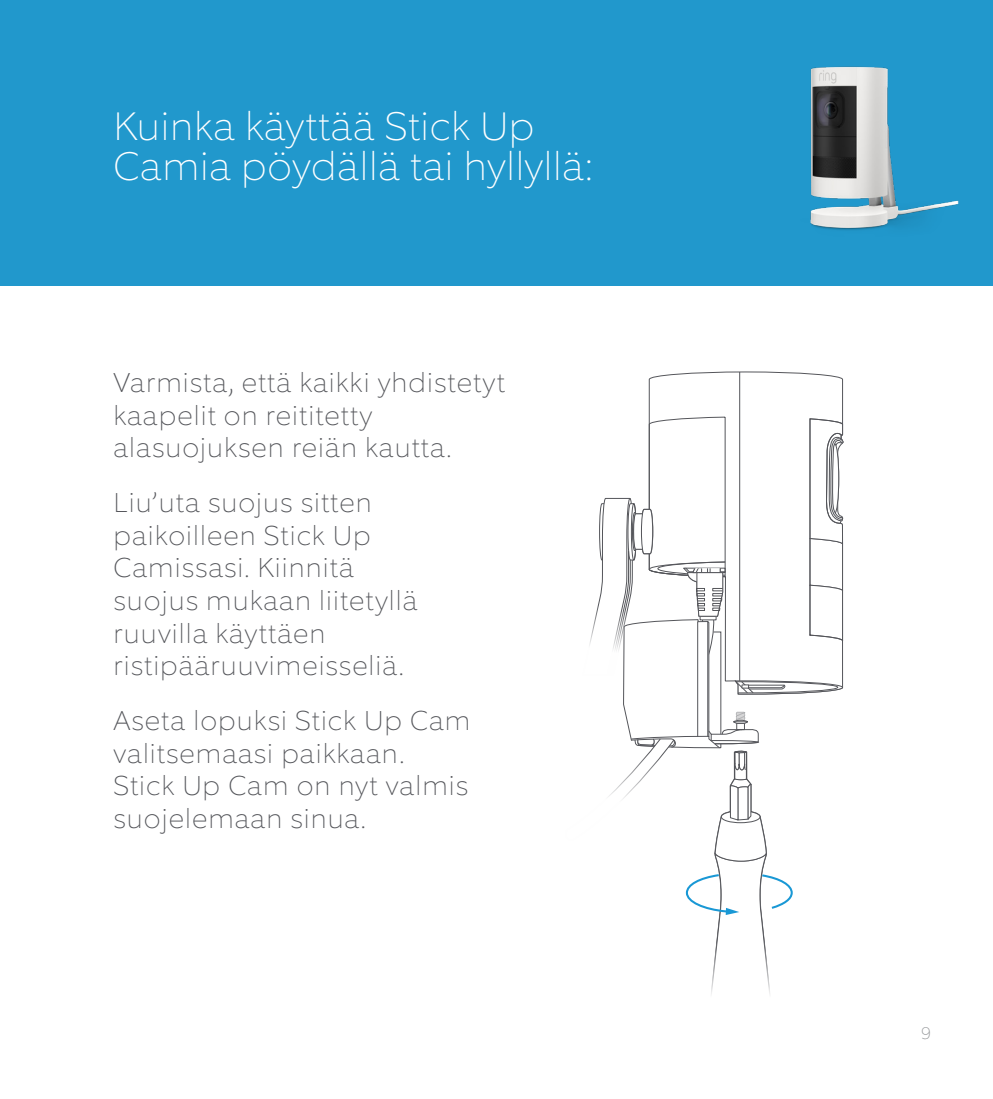
<style>
.page{position:relative;width:993px;height:1099px;background:#fff}
.page>*{position:absolute;margin:0;border:0;box-sizing:border-box;transform-origin:0 0}
.Big_Blue_Header{font:100 40px/40px "Equip";letter-spacing:.02em;color:#fff}
.Body_Copy{font:100 27.5px/32.5px "Equip";letter-spacing:.04em;color:#54555a}
.t1{font:100 17.5px "Equip";color:#939598}
</style>
<div class="page">
<div style="left:0;top:0;width:992px;height:286px;background:#2198cc"></div>
<img style="left:810px;top:66px;width:149px;height:164px">
<svg style="left:648px;top:371px;width:195px;height:45px"></svg>
<hr style="left:739px;top:372px;width:1px;height:309px;background:#54555a">
<svg style="left:589px;top:416px;width:254px;height:578px"></svg>
<p class="Big_Blue_Header" style="left:113px;top:106px;width:480px">Kuinka käyttää Stick Up<br>Camia pöydällä tai hyllyllä:</p>
<p class="Body_Copy" style="left:113px;top:366px;width:393px">Varmista, että kaikki yhdistetyt kaapelit on reititetty alasuojuksen reiän kautta.</p>
<p class="Body_Copy" style="left:113px;top:486px;width:305px">Liu’uta suojus sitten paikoilleen Stick Up<br>Camissasi. Kiinnitä suojus mukaan liitetyllä ruuvilla käyttäen ristipääruuvimeisseliä.</p>
<p class="Body_Copy" style="left:113px;top:704px;width:358px">Aseta lopuksi Stick Up Cam valitsemaasi paikkaan.<br>Stick Up Cam on nyt valmis suojelemaan sinua.</p>
<p class="t1" style="left:920px;top:1021px;width:11px">9</p>
</div>
